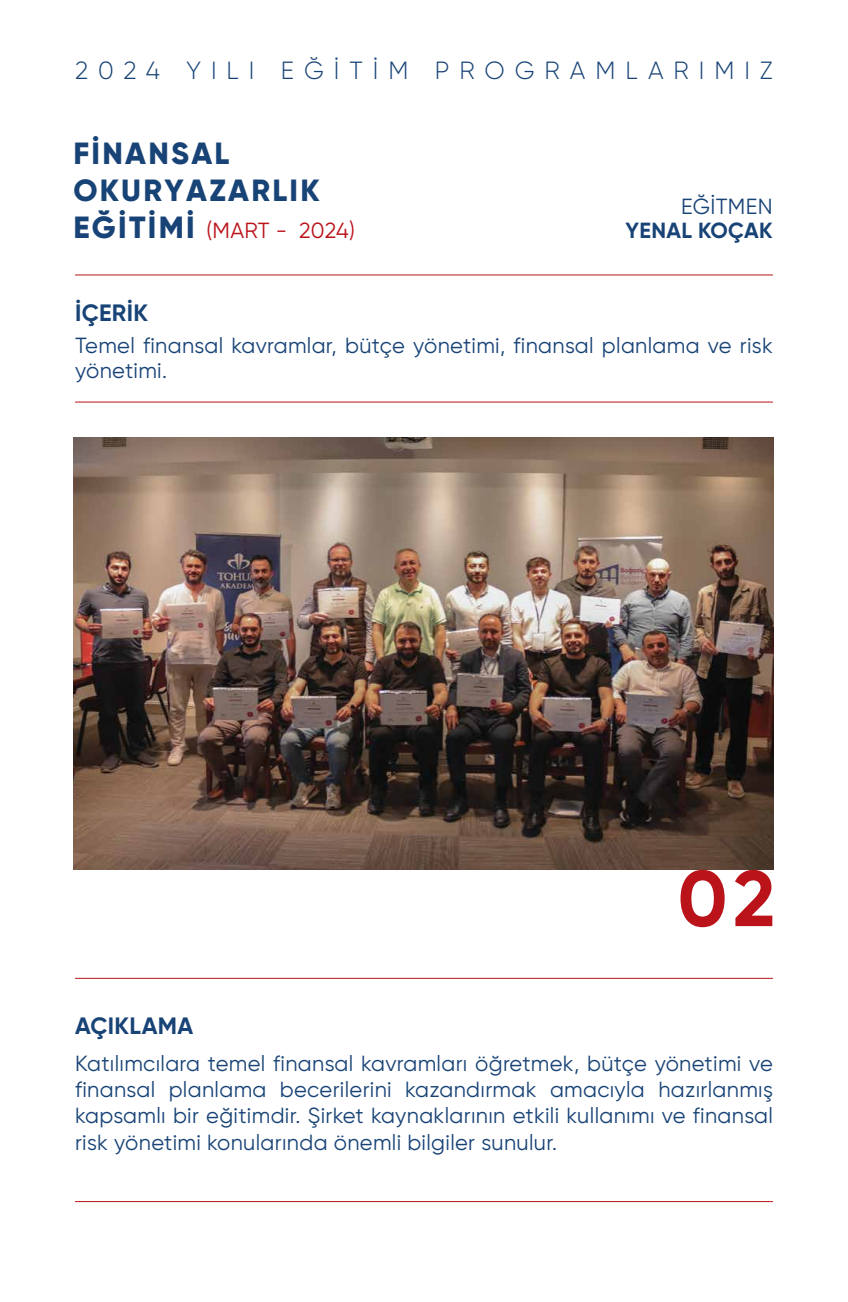
<style>
.page{position:relative;width:848px;height:1302px;background:#fff}
.page>*{position:absolute;margin:0;border:0;box-sizing:border-box;transform-origin:0 0}
.t1{font:700 78.75px "Gilroy";color:#ba131a}
.t2{font:800 30.62px/36.8px "Gilroy";letter-spacing:.075em;color:#184376}
.t3{font:300 24.85px "Gilroy";letter-spacing:.4em;color:#184376}
.t4{font:700 23.62px "Gilroy";letter-spacing:.015em;color:#184376}
.t5{font:21.88px/26.2px "Gilroy";letter-spacing:.015em;color:#184376}
.t6{font:21.88px "Gilroy";letter-spacing:.005em;color:#ba131a}
.t7{font:700 21.88px "Gilroy";letter-spacing:.015em;color:#184376}
.s1{font-weight:800;font-size:30.62px;color:#184376}
</style>
<div class="page">
<img style="left:73px;top:437px;width:700px;height:432px">
<hr style="left:75px;top:402px;width:697px;height:1px;background:#ba131a">
<hr style="left:75px;top:978px;width:697px;height:1px;background:#ba131a">
<hr style="left:75px;top:1201px;width:697px;height:1px;background:#ba131a">
<hr style="left:75px;top:275px;width:697px;height:1px;background:#ba131a">
<p class="t3" style="left:75px;top:55px;width:699px">2024 YILI EĞİTİM PROGRAMLARIMIZ</p>
<h2 class="t2" style="left:73px;top:135px;width:248px">FİNANSAL<br>OKURYAZARLIK</h2>
<p class="t6" style="left:73px;top:216px;width:283px"><span class="s1">EĞİTİMİ</span> (MART - 2024)</p>
<p class="t4" style="left:75px;top:298px;width:74px">İÇERİK</p>
<p class="t5" style="left:681px;top:193px;width:93px">EĞİTMEN</p>
<p class="t7" style="left:625px;top:216px;width:148px">YENAL KOÇAK</p>
<p class="t5" style="left:75px;top:332px;width:699px;line-height:25.4px">Temel finansal kavramlar, bütçe yönetimi, finansal planlama ve risk yönetimi.</p>
<p class="t4" style="left:75px;top:1010px;width:120px">AÇIKLAMA</p>
<h1 class="t1" style="left:677px;top:849px;width:99px">02</h1>
<p class="t5" style="left:75px;top:1049px;width:699px;text-align:justify">Katılımcılara temel finansal kavramları öğretmek, bütçe yönetimi ve finansal planlama becerilerini kazandırmak amacıyla hazırlanmış kapsamlı bir eğitimdir. Şirket kaynaklarının etkili kullanımı ve finansal risk yönetimi konularında önemli bilgiler sunulur.</p>
</div>
